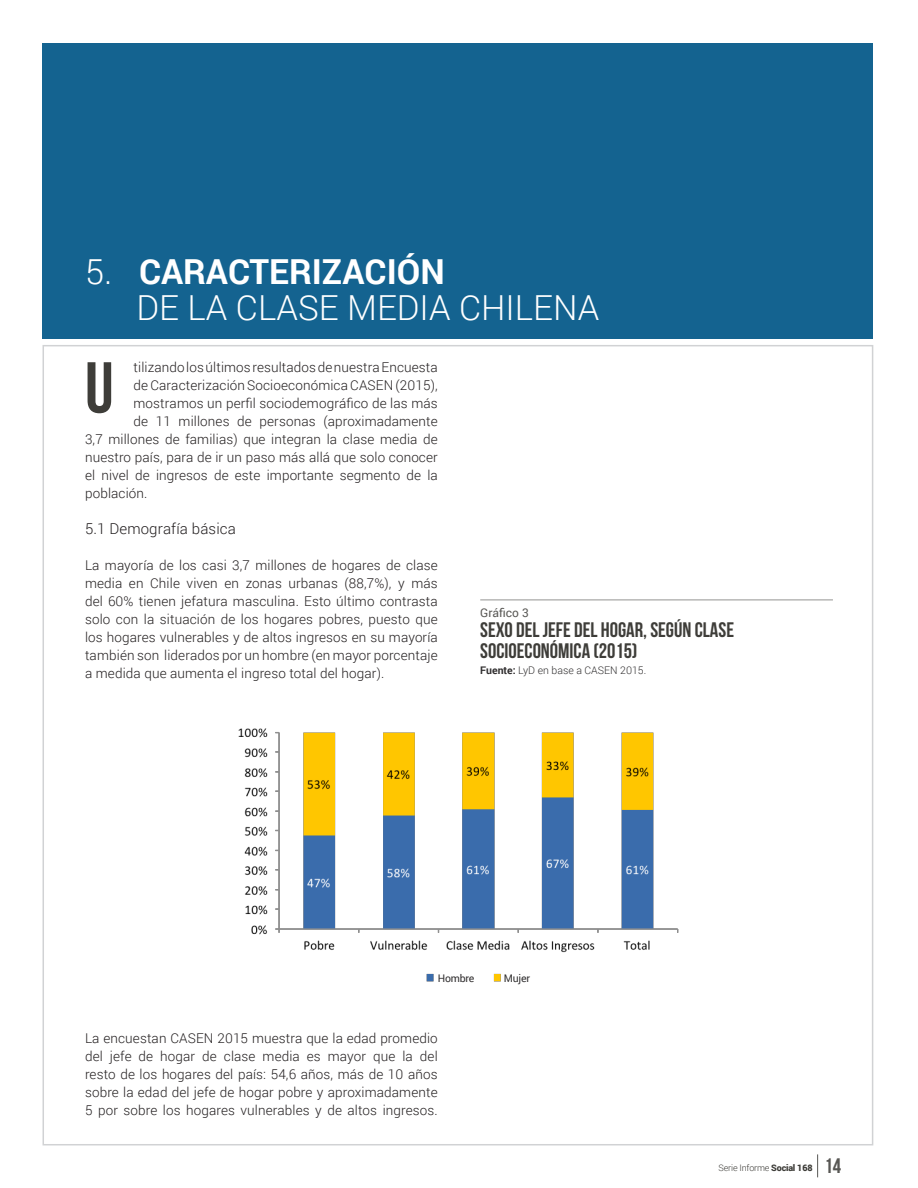
<style>
.page{position:relative;width:918px;height:1188px;background:#fff}
.page>*{position:absolute;margin:0;border:0;box-sizing:border-box;transform-origin:0 0}
.t1{font:72px "Bebas Neue";color:#3e3d39}
.t2{font:300 34.5px "Roboto";color:#fff}
.t3{font:700 34.5px "Roboto";color:#fff}
.t4{font:21px/21px "Bebas Neue";color:#3e3d39}
.t5{font:21px "Bebas Neue";color:#585754}
.t6{font:300 15px "Roboto";letter-spacing:.01em;color:#231f20}
.t7{font:300 13.5px/18px "Roboto";letter-spacing:.01em;color:#231f20;text-align:justify}
.t8{font:12px "Roboto";color:#585754}
.t9{font:300 10.5px "Roboto";color:#312f30}
.t10{font:10.5px "Roboto";letter-spacing:-.02em;color:#312f30}
.t11{font:300 9px "Roboto";letter-spacing:-.02em;color:#3e3d39}
.s1{font-weight:300}
.s2{font-weight:700}
.s3{font-weight:900}
</style>
<div class="page">
<svg style="left:817px;top:1154px;width:1px;height:23px"></svg>
<div style="left:43px;top:43px;width:830px;height:295px;background:#146390"></div>
<hr style="left:480px;top:600px;width:353px;height:1px;background:#939491">
<img style="left:238px;top:728px;width:441px;height:254px">
<div style="left:436px;top:969px;width:47px;height:23px;background:#fff"></div>
<div style="left:504px;top:969px;width:47px;height:23px;background:#fff"></div>
<p class="t3" style="left:85px;top:248px;width:361px"><span class="s1">5.</span> CARACTERIZACIÓN</p>
<p class="t2" style="left:137px;top:284px;width:464px">DE LA CLASE MEDIA CHILENA</p>
<p class="t7" style="left:134px;top:358px;width:306px">tilizando los últimos resultados de nuestra Encuesta</p>
<p class="t7" style="left:134px;top:376px;width:306px">de Caracterización Socioeconómica CASEN (2015),</p>
<p class="t7" style="left:134px;top:394px;width:306px">mostramos un perfil sociodemográfico de las más</p>
<p class="t7" style="left:134px;top:412px;width:306px">de 11 millones de personas (aproximadamente</p>
<p class="t7" style="left:85px;top:430px;width:354px">3,7 millones de familias) que integran la clase media de</p>
<p class="t7" style="left:85px;top:448px;width:354px">nuestro país, para de ir un paso más allá que solo conocer</p>
<p class="t7" style="left:85px;top:466px;width:354px">el nivel de ingresos de este importante segmento de la</p>
<p class="t7" style="left:85px;top:484px;width:64px">población.</p>
<p class="t6" style="left:85px;top:519px;width:152px">5.1 Demografía básica</p>
<p class="t7" style="left:85px;top:556px;width:354px">La mayoría de los casi 3,7 millones de hogares de clase media en Chile viven en zonas urbanas (88,7%), y más del 60% tienen jefatura masculina. Esto último contrasta solo con la situación de los hogares pobres, puesto que los hogares vulnerables y de altos ingresos en su mayoría también son liderados por un hombre (en mayor porcentaje a medida que aumenta el ingreso total del hogar).</p>
<p class="t1" style="left:85px;top:348px;width:30px">U</p>
<p class="t8" style="left:480px;top:604px;width:50px">Gráfico 3</p>
<p class="t4" style="left:480px;top:619px;width:255px">SEXO DEL JEFE DEL HOGAR, SEGÚN CLASE<br>SOCIOECONÓMICA (2015)</p>
<p class="t9" style="left:480px;top:663px;width:168px"><span class="s2">Fuente:</span> LyD en base a CASEN 2015.</p>
<p class="t10" style="left:438px;top:970px;width:38px">Hombre</p>
<p class="t10" style="left:504px;top:970px;width:28px">Mujer</p>
<p class="t7" style="left:85px;top:1029px;width:354px">La encuestan CASEN 2015 muestra que la edad promedio del jefe de hogar de clase media es mayor que la del resto de los hogares del país: 54,6 años, más de 10 años sobre la edad del jefe de hogar pobre y aproximadamente 5 por sobre los hogares vulnerables y de altos ingresos.</p>
<p class="t11" style="left:719px;top:1162px;width:96px">Serie Informe <span class="s3">Social 168</span></p>
<p class="t5" style="left:825px;top:1155px;width:18px">14</p>
</div>
